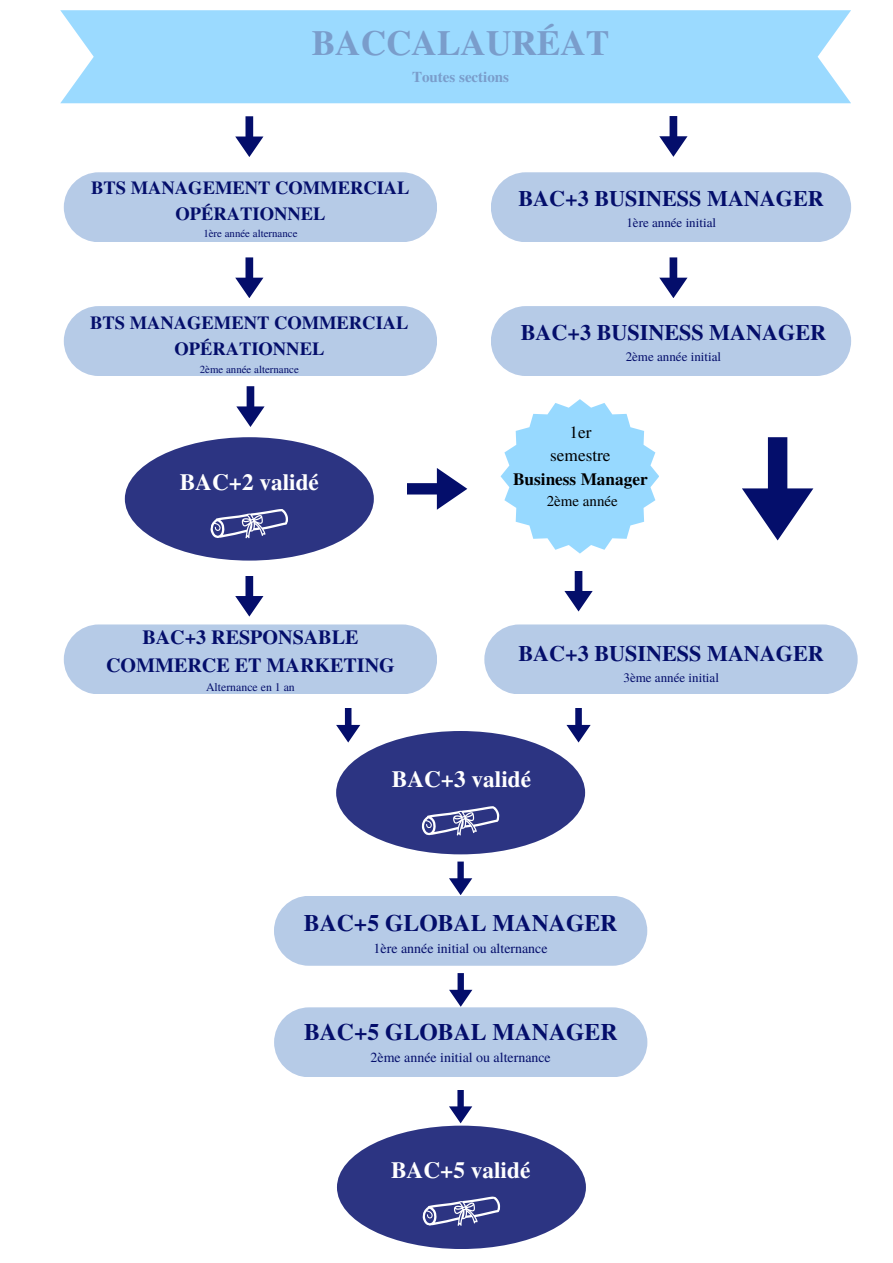
<style>
.page{position:relative;width:893px;height:1263px;background:#fff}
.page>*{position:absolute;margin:0;border:0;box-sizing:border-box;transform-origin:0 0}
.t1{font:700 35.25px "Te X Gyre Termes";color:#7a9dcb}
.t2{font:700 23.7px "Te X Gyre Termes";color:#040e6b}
.t3{font:700 23.25px "Te X Gyre Termes";color:#fff}
.t4{font:700 22.12px "Te X Gyre Termes";color:#040e6b}
.t5{font:700 20.02px/28.1px "Te X Gyre Termes";color:#040e6b;text-align:center}
.t6{font:700 18.45px/26px "Te X Gyre Termes";color:#040e6b;text-align:center}
.t7{font:700 17.25px "Te X Gyre Termes";color:#000}
.t8{font:17.25px "Te X Gyre Termes";color:#000}
.t9{font:700 15px "Te X Gyre Termes";color:#7a9dcb}
.t10{font:15px "Te X Gyre Termes";color:#000}
.t11{font:13.95px "Te X Gyre Termes";color:#040e6b}
.t12{font:13.05px "Te X Gyre Termes";color:#040e6b}
.t13{font:11.77px "Te X Gyre Termes";color:#040e6b}
.t14{font:10.88px "Te X Gyre Termes";color:#040e6b}
</style>
<div class="page">
<div style="left:60px;top:10px;width:791px;height:93px;background:#9bdaff"></div>
<svg style="left:235px;top:116px;width:28px;height:41px"></svg>
<div style="left:64px;top:172px;width:373px;height:70px;background:#b6cbe7;border-radius:35px"></div>
<div style="left:491px;top:172px;width:360px;height:70px;background:#b6cbe7;border-radius:35px"></div>
<svg style="left:659px;top:116px;width:28px;height:41px"></svg>
<svg style="left:235px;top:257px;width:28px;height:41px"></svg>
<svg style="left:659px;top:257px;width:28px;height:41px"></svg>
<div style="left:64px;top:306px;width:373px;height:70px;background:#b6cbe7;border-radius:35px"></div>
<div style="left:491px;top:306px;width:360px;height:70px;background:#b6cbe7;border-radius:35px"></div>
<div style="left:125px;top:437px;width:249px;height:124px;background:#2c3482;border-radius:50%"></div>
<svg style="left:236px;top:386px;width:28px;height:41px"></svg>
<svg style="left:500px;top:399px;width:159px;height:155px"></svg>
<svg style="left:407px;top:468px;width:60px;height:42px"></svg>
<svg style="left:742px;top:437px;width:71px;height:103px"></svg>
<svg style="left:235px;top:576px;width:28px;height:41px"></svg>
<div style="left:64px;top:624px;width:373px;height:70px;background:#b6cbe7;border-radius:35px"></div>
<div style="left:484px;top:624px;width:373px;height:70px;background:#b6cbe7;border-radius:35px"></div>
<svg style="left:566px;top:708px;width:24px;height:34px"></svg>
<svg style="left:336px;top:708px;width:24px;height:34px"></svg>
<div style="left:336px;top:731px;width:249px;height:123px;background:#2c3482;border-radius:50%"></div>
<svg style="left:449px;top:861px;width:23px;height:34px"></svg>
<div style="left:274px;top:896px;width:373px;height:70px;background:#b6cbe7;border-radius:35px"></div>
<svg style="left:449px;top:973px;width:23px;height:34px"></svg>
<div style="left:274px;top:1007px;width:373px;height:70px;background:#b6cbe7;border-radius:35px"></div>
<svg style="left:564px;top:571px;width:28px;height:40px"></svg>
<svg style="left:210px;top:509px;width:78px;height:30px"></svg>
<svg style="left:449px;top:1090px;width:23px;height:33px"></svg>
<div style="left:337px;top:1125px;width:249px;height:124px;background:#2c3482;border-radius:50%"></div>
<svg style="left:421px;top:806px;width:79px;height:30px"></svg>
<svg style="left:422px;top:1196px;width:79px;height:30px"></svg>
<p class="t1" style="left:312px;top:15px;width:299px">BACCALAURÉAT</p>
<p class="t9" style="left:412px;top:65px;width:99px">Toutes sections</p>
<p class="t6" style="left:91px;top:174px;width:320px">BTS MANAGEMENT COMMERCIAL<br>OPÉRATIONNEL</p>
<p class="t14" style="left:203px;top:226px;width:96px">1ère année alternance</p>
<p class="t6" style="left:90px;top:309px;width:320px">BTS MANAGEMENT COMMERCIAL<br>OPÉRATIONNEL</p>
<p class="t14" style="left:200px;top:361px;width:100px">2ème année alternance</p>
<p class="t3" style="left:180px;top:464px;width:141px">BAC+2 validé</p>
<p class="t5" style="left:106px;top:622px;width:290px">BAC+3 RESPONSABLE<br>COMMERCE ET MARKETING</p>
<p class="t13" style="left:206px;top:679px;width:90px">Alternance en 1 an</p>
<p class="t4" style="left:518px;top:181px;width:307px">BAC+3 BUSINESS MANAGER</p>
<p class="t12" style="left:626px;top:213px;width:91px">1ère année initial</p>
<p class="t4" style="left:521px;top:315px;width:307px">BAC+3 BUSINESS MANAGER</p>
<p class="t12" style="left:625px;top:347px;width:97px">2ème année initial</p>
<p class="t8" style="left:569px;top:419px;width:24px">1er</p>
<p class="t8" style="left:550px;top:443px;width:62px">semestre</p>
<p class="t7" style="left:513px;top:465px;width:136px">Business Manager</p>
<p class="t10" style="left:546px;top:490px;width:73px">2ème année</p>
<p class="t4" style="left:518px;top:636px;width:307px">BAC+3 BUSINESS MANAGER</p>
<p class="t12" style="left:623px;top:668px;width:97px">3ème année initial</p>
<p class="t3" style="left:392px;top:761px;width:141px">BAC+3 validé</p>
<p class="t2" style="left:304px;top:904px;width:315px">BAC+5 GLOBAL MANAGER</p>
<p class="t11" style="left:373px;top:938px;width:175px">1ère année initial ou alternance</p>
<p class="t2" style="left:304px;top:1013px;width:315px">BAC+5 GLOBAL MANAGER</p>
<p class="t11" style="left:370px;top:1047px;width:182px">2ème année initial ou alternance</p>
<p class="t3" style="left:391px;top:1152px;width:141px">BAC+5 validé</p>
</div>
